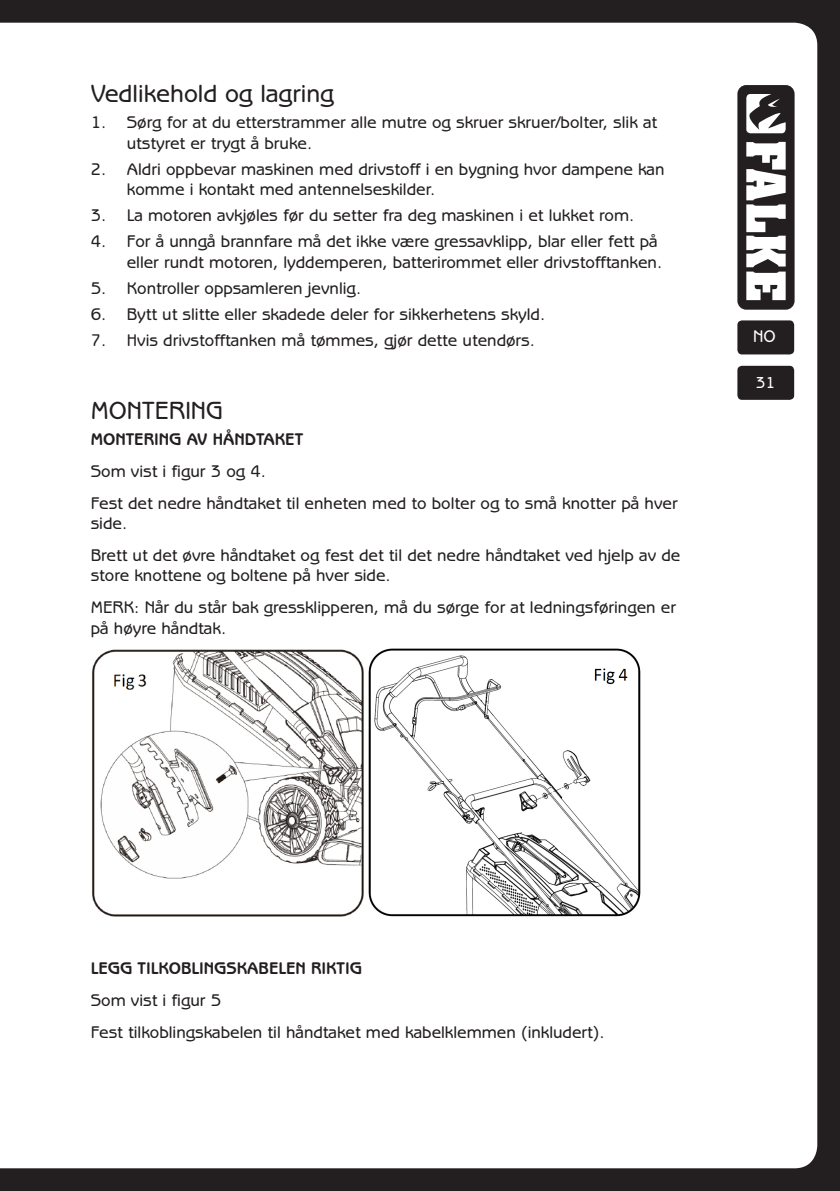
<style>
.page{position:relative;width:840px;height:1191px;background:#fff}
.page>*{position:absolute;margin:0;border:0;box-sizing:border-box;transform-origin:0 0}
.Brød_bold{font:500 25px "Benguiat Gothic LT";color:#231f20}
.Brød{font:500 17px/20.4px "Benguiat Gothic LT";color:#231f20}
.Bold{font:700 17px "Benguiat Gothic LT";color:#231f20}
.t1{font:500 17px "Benguiat Gothic LT";color:#fff}
.t2{font:500 16px "Benguiat Gothic LT";color:#fff}
</style>
<div class="page">
<div style="left:0;top:0;width:839px;height:1191px;background:#231f20"></div>
<div style="left:1px;top:23px;width:815px;height:1145px;background:#fff"></div>
<svg style="left:0;top:23px;width:1px;height:1145px"></svg>
<svg style="left:737px;top:85px;width:57px;height:225px"></svg>
<div style="left:737px;top:366px;width:56px;height:34px;background:#231f20;border-radius:5px"></div>
<div style="left:737px;top:320px;width:56px;height:34px;background:#231f20;border-radius:5px"></div>
<img style="left:91px;top:649px;width:272px;height:267px">
<img style="left:368px;top:648px;width:272px;height:268px">
<div style="left:0;top:107px;width:17px;height:674px;background:#fff"></div>
<p class="Brød_bold" style="left:91px;top:79px;width:245px">Vedlikehold og lagring</p>
<p class="Brød" style="left:127px;top:112px;width:531px;text-indent:-36px">1. Sørg for at du etterstrammer alle mutre og skruer skruer/bolter, slik at utstyret er trygt å bruke.</p>
<p class="Brød" style="left:127px;top:159px;width:539px;text-indent:-36px">2. Aldri oppbevar maskinen med drivstoff i en bygning hvor dampene kan komme i kontakt med antennelseskilder.</p>
<p class="Brød" style="left:91px;top:205px;width:544px">3. La motoren avkjøles før du setter fra deg maskinen i et lukket rom.</p>
<p class="Brød" style="left:91px;top:231px;width:572px;text-align:right">4. For å unngå brannfare må det ikke være gressavklipp, blar eller fett på eller rundt motoren, lyddemperen, batterirommet eller drivstofftanken.</p>
<p class="Brød" style="left:91px;top:278px;width:272px">5. Kontroller oppsamleren jevnlig.</p>
<p class="Brød" style="left:91px;top:304px;width:455px">6. Bytt ut slitte eller skadede deler for sikkerhetens skyld.</p>
<p class="Brød" style="left:91px;top:330px;width:445px">7. Hvis drivstofftanken må tømmes, gjør dette utendørs.</p>
<p class="Brød_bold" style="left:91px;top:396px;width:133px">MONTERING</p>
<p class="Bold" style="left:91px;top:429px;width:214px">MONTERING AV HÅNDTAKET</p>
<p class="Brød" style="left:91px;top:461px;width:177px">Som vist i figur 3 og 4.</p>
<p class="Brød" style="left:91px;top:493px;width:588px">Fest det nedre håndtaket til enheten med to bolter og to små knotter på hver side.</p>
<p class="Brød" style="left:91px;top:545px;width:590px">Brett ut det øvre håndtaket og fest det til det nedre håndtaket ved hjelp av de store knottene og boltene på hver side.</p>
<p class="Brød" style="left:91px;top:597px;width:586px">MERK: Når du står bak gressklipperen, må du sørge for at ledningsføringen er på høyre håndtak.</p>
<p class="t1" style="left:752px;top:327px;width:24px">NO</p>
<p class="t2" style="left:755px;top:373px;width:21px">31</p>
<p class="Bold" style="left:91px;top:958px;width:273px">LEGG TILKOBLINGSKABELEN RIKTIG</p>
<p class="Brød" style="left:91px;top:990px;width:132px">Som vist i figur 5</p>
<p class="Brød" style="left:91px;top:1022px;width:515px">Fest tilkoblingskabelen til håndtaket med kabelklemmen (inkludert).</p>
</div>
